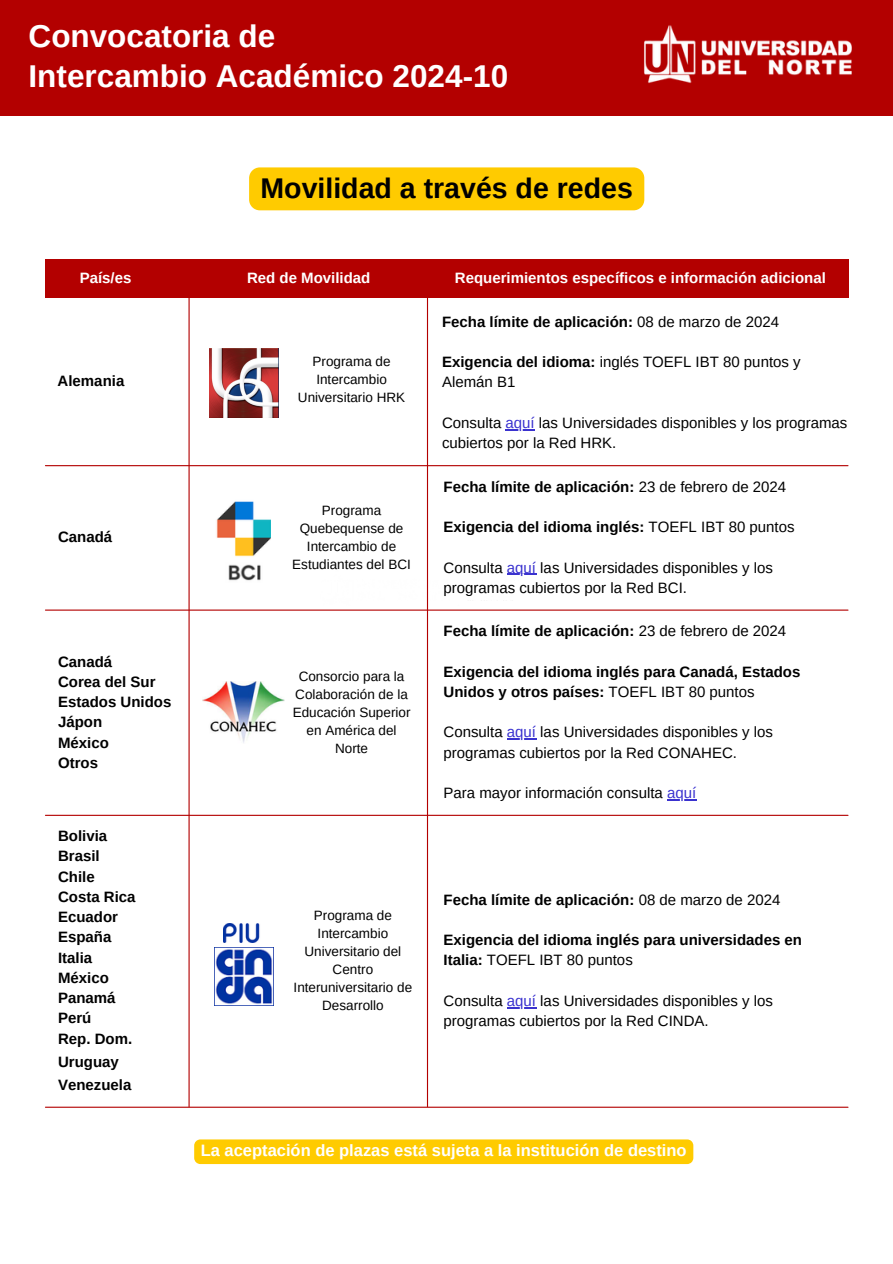
<style>
.page{position:relative;width:893px;height:1264px;background:#fff}
.page>*{position:absolute;margin:0;border:0;box-sizing:border-box;transform-origin:0 0}
.t1{font:700 31.5px "Arimo";color:#fff}
.t2{font:700 28.5px "Arimo";color:#000}
.t3{font:700 16.5px "Arimo";color:#fff}
.t4{font:700 15px/20.2px "Arimo";color:#000}
.t5{font:15px/20.2px "Arimo";color:#000}
.t6{font:700 15px "Arimo";color:#fff}
.t7{font:13.5px/18px "Arimo";color:#000;text-align:center}
.s1{font-weight:400}
.s2{font-weight:700}
.s3{color:#3a32cf}
</style>
<div class="page">
<div style="left:0;top:0;width:892px;height:115px;background:#b30000"></div>
<img style="left:644px;top:25px;width:208px;height:58px">
<div style="left:45px;top:259px;width:803px;height:39px;background:#b30000"></div>
<hr style="left:45px;top:465px;width:802px;height:1px;background:#b30000">
<img style="left:209px;top:348px;width:69px;height:70px">
<img style="left:202px;top:681px;width:83px;height:62px">
<img style="left:214px;top:947px;width:59px;height:58px">
<img style="left:224px;top:923px;width:36px;height:19px">
<hr style="left:45px;top:814px;width:802px;height:2px;background:#b30000">
<img style="left:216px;top:501px;width:55px;height:56px">
<img style="left:228px;top:564px;width:33px;height:17px">
<hr style="left:45px;top:609px;width:802px;height:1px;background:#b30000">
<img style="left:301px;top:551px;width:278px;height:73px">
<svg style="left:505px;top:429px;width:29px;height:1px"></svg>
<svg style="left:507px;top:738px;width:29px;height:1px"></svg>
<svg style="left:667px;top:799px;width:29px;height:1px"></svg>
<svg style="left:507px;top:1007px;width:29px;height:1px"></svg>
<svg style="left:507px;top:574px;width:29px;height:1px"></svg>
<hr style="left:45px;top:1106px;width:802px;height:1px;background:#b30000">
<hr style="left:427px;top:262px;width:1px;height:844px;background:#b30000">
<hr style="left:188px;top:262px;width:2px;height:844px;background:#b30000">
<div style="left:249px;top:167px;width:395px;height:43px;background:#ffcb00"></div>
<div style="left:194px;top:1139px;width:499px;height:24px;background:#ffcb00"></div>
<p class="t1" style="left:29px;top:18px;width:248px">Convocatoria de</p>
<p class="t1" style="left:29px;top:58px;width:481px">Intercambio Académico 2024-10</p>
<h2 class="t2" style="left:260px;top:172px;width:374px">Movilidad a través de redes</h2>
<h3 class="t6" style="left:80px;top:269px;width:53px">País/es</h3>
<h2 class="t6" style="left:247px;top:269px;width:125px">Red de Movilidad</h2>
<h2 class="t6" style="left:455px;top:269px;width:372px">Requerimientos específicos e información adicional</h2>
<p class="t4" style="left:58px;top:370px;width:68px">Alemania</p>
<p class="t4" style="left:58px;top:527px;width:56px">Canadá</p>
<h3 class="t4" style="left:58px;top:651px;width:115px">Canadá<br>Corea del Sur<br>Estados Unidos<br>Jápon<br>México<br>Otros</h3>
<h3 class="t4" style="left:58px;top:825px;width:79px">Bolivia<br>Brasil<br>Chile<br>Costa Rica<br>Ecuador<br>España<br>Italia<br>México<br>Panamá<br>Perú<br>Rep. Dom.</h3>
<h3 class="t4" style="left:58px;top:1050px;width:75px;line-height:22.5px">Uruguay<br>Venezuela</h3>
<h3 class="t7" style="left:312px;top:352px;width:80px;text-align:left">Programa de<br>Intercambio</h3>
<h3 class="t7" style="left:298px;top:388px;width:109px">Universitario HRK</h3>
<p class="t7" style="left:292px;top:501px;width:120px">Programa<br>Quebequense de<br>Intercambio de<br>Estudiantes del BCI</p>
<p class="t7" style="left:292px;top:667px;width:119px">Consorcio para la<br>Colaboración de la<br>Educación Superior en América del<br>Norte</p>
<p class="t4" style="left:442px;top:311px;width:338px">Fecha límite de aplicación: <span class="s1">08 de marzo de 2024</span></p>
<p class="t5" style="left:442px;top:352px;width:360px"><span class="s2">Exigencia del idioma:</span> inglés TOEFL IBT 80 puntos y<br>Alemán B1</p>
<h2 class="t5" style="left:442px;top:412px;width:407px">Consulta <span class="s3">aquí</span> las Universidades disponibles y los programas</h2>
<h3 class="t5" style="left:442px;top:433px;width:176px">cubiertos por la Red HRK.</h3>
<h2 class="t4" style="left:443px;top:476px;width:344px">Fecha límite de aplicación: <span class="s1">23 de febrero de 2024</span></h2>
<h3 class="t4" style="left:443px;top:517px;width:352px">Exigencia del idioma inglés: <span class="s1">TOEFL IBT 80 puntos</span></h3>
<h3 class="t5" style="left:443px;top:557px;width:331px">Consulta <span class="s3">aquí</span> las Universidades disponibles y los</h3>
<h3 class="t5" style="left:443px;top:577px;width:245px">programas cubiertos por la Red BCI.</h3>
<h3 class="t4" style="left:443px;top:621px;width:344px">Fecha límite de aplicación: <span class="s1">23 de febrero de 2024</span></h3>
<p class="t4" style="left:443px;top:661px;width:358px">Exigencia del idioma inglés para Canadá, Estados<br>Unidos y otros países: <span class="s1">TOEFL IBT 80 puntos</span></p>
<p class="t5" style="left:443px;top:722px;width:331px">Consulta <span class="s3">aquí</span> las Universidades disponibles y los</p>
<h2 class="t5" style="left:443px;top:742px;width:295px">programas cubiertos por la Red CONAHEC.</h2>
<h2 class="t5" style="left:443px;top:783px;width:254px">Para mayor información consulta <span class="s3">aquí</span></h2>
<p class="t7" style="left:293px;top:906px;width:120px">Programa de<br>Intercambio<br>Universitario del<br>Centro<br>Interuniversitario de<br>Desarrollo</p>
<h3 class="t4" style="left:443px;top:889px;width:338px">Fecha límite de aplicación: <span class="s1">08 de marzo de 2024</span></h3>
<h3 class="t4" style="left:443px;top:929px;width:360px">Exigencia del idioma inglés para universidades en<br>Italia: <span class="s1">TOEFL IBT 80 puntos</span></h3>
<h3 class="t5" style="left:443px;top:990px;width:331px">Consulta <span class="s3">aquí</span> las Universidades disponibles y los</h3>
<h2 class="t5" style="left:443px;top:1010px;width:266px">programas cubiertos por la Red CINDA.</h2>
<p class="t3" style="left:201px;top:1141px;width:487px">La aceptación de plazas está sujeta a la institución de destino</p>
</div>
